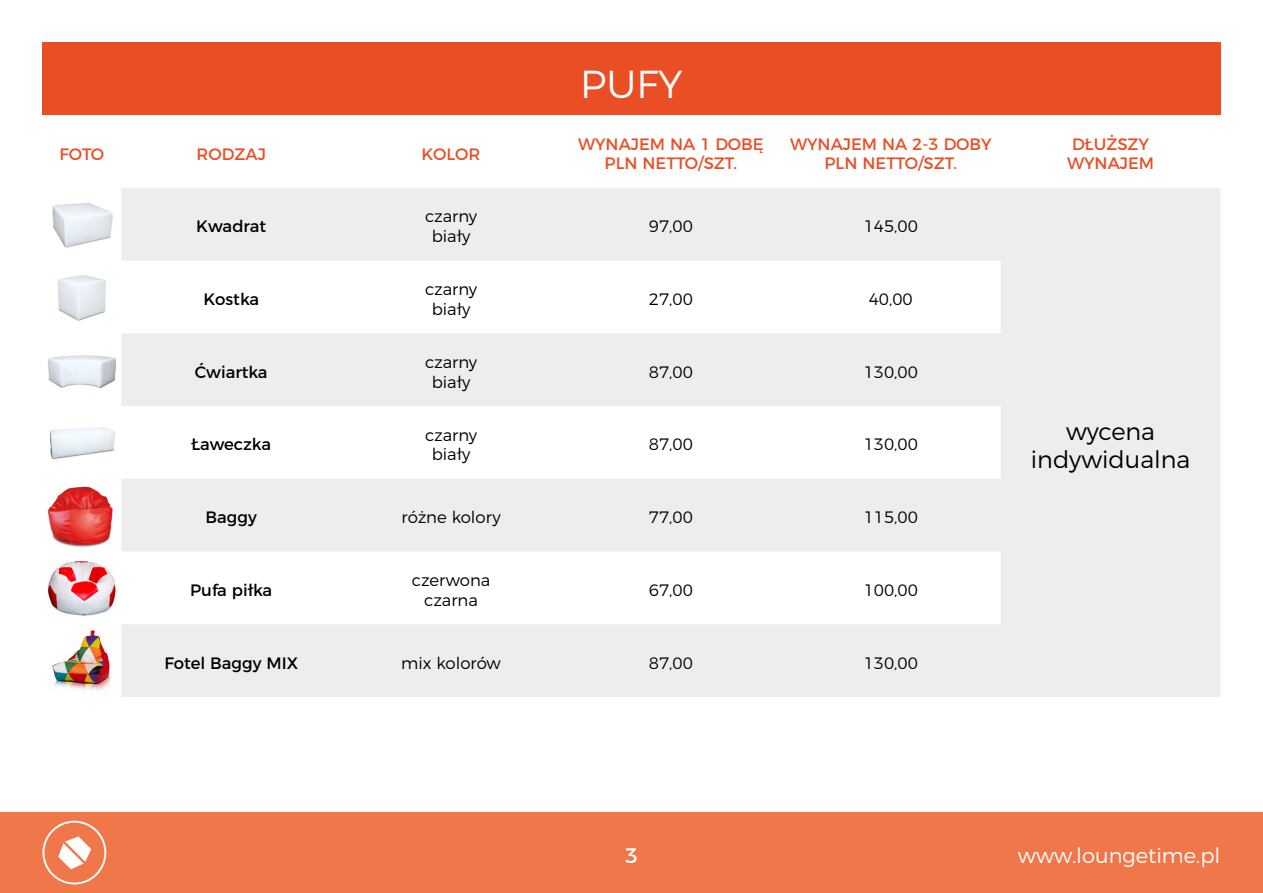
<style>
.page{position:relative;width:1263px;height:893px;background:#fff}
.page>*{position:absolute;margin:0;border:0;box-sizing:border-box;transform-origin:0 0}
.t1{font:300 39px "Montserrat";color:#fff}
.t2{font:300 24px/28.8px "Montserrat";color:#000;text-align:center}
.t3{font:300 21px "Montserrat";color:#fff}
.t4{font:21px "Montserrat";color:#fff}
.t5{font:300 16.5px/19.8px "Montserrat";color:#000;text-align:center}
.t6{font:16.5px/19.8px "Montserrat";color:#e94e24;text-align:center}
.t7{font:16.5px "Montserrat";color:#000}
</style>
<div class="page">
<div style="left:0;top:812px;width:1263px;height:81px;background:#ef774a"></div>
<svg style="left:43px;top:821px;width:63px;height:63px"></svg>
<div style="left:42px;top:43px;width:1178px;height:72px;background:#e94e24"></div>
<svg style="left:121px;top:188px;width:1099px;height:509px;fill:#ededed"></svg>
<img style="left:52px;top:203px;width:61px;height:45px">
<img style="left:58px;top:275px;width:48px;height:46px">
<img style="left:47px;top:355px;width:69px;height:34px">
<img style="left:49px;top:427px;width:67px;height:33px">
<img style="left:47px;top:486px;width:66px;height:61px">
<img style="left:48px;top:560px;width:68px;height:56px">
<img style="left:52px;top:628px;width:59px;height:63px">
<h1 class="t1" style="left:580px;top:53px;width:104px">PUFY</h1>
<p class="t6" style="left:59px;top:142px;width:46px">FOTO</p>
<p class="t6" style="left:196px;top:142px;width:71px">RODZAJ</p>
<p class="t6" style="left:422px;top:142px;width:60px">KOLOR</p>
<p class="t6" style="left:578px;top:133px;width:187px">WYNAJEM NA 1 DOBĘ<br>PLN NETTO/SZT.</p>
<p class="t6" style="left:790px;top:133px;width:203px">WYNAJEM NA 2-3 DOBY<br>PLN NETTO/SZT.</p>
<p class="t6" style="left:1067px;top:133px;width:89px">DŁUŻSZY<br>WYNAJEM</p>
<p class="t7" style="left:196px;top:213px;width:71px">Kwadrat</p>
<p class="t5" style="left:425px;top:205px;width:54px">czarny biały</p>
<p class="t5" style="left:649px;top:215px;width:45px">97,00</p>
<p class="t5" style="left:864px;top:215px;width:56px">145,00</p>
<p class="t7" style="left:203px;top:286px;width:57px">Kostka</p>
<p class="t5" style="left:425px;top:278px;width:54px">czarny biały</p>
<p class="t5" style="left:649px;top:288px;width:45px">27,00</p>
<p class="t5" style="left:869px;top:288px;width:45px">40,00</p>
<p class="t7" style="left:195px;top:359px;width:74px">Ćwiartka</p>
<p class="t5" style="left:425px;top:351px;width:54px">czarny biały</p>
<p class="t5" style="left:649px;top:361px;width:45px">87,00</p>
<p class="t5" style="left:864px;top:361px;width:56px">130,00</p>
<p class="t7" style="left:191px;top:431px;width:81px">Ławeczka</p>
<p class="t5" style="left:425px;top:423px;width:54px">czarny biały</p>
<p class="t5" style="left:649px;top:433px;width:45px">87,00</p>
<p class="t5" style="left:864px;top:433px;width:56px">130,00</p>
<p class="t7" style="left:206px;top:504px;width:53px">Baggy</p>
<p class="t5" style="left:401px;top:506px;width:101px">różne kolory</p>
<p class="t5" style="left:649px;top:506px;width:45px">77,00</p>
<p class="t5" style="left:864px;top:506px;width:56px">115,00</p>
<p class="t7" style="left:190px;top:577px;width:84px">Pufa piłka</p>
<p class="t5" style="left:412px;top:569px;width:80px">czerwona czarna</p>
<p class="t5" style="left:649px;top:579px;width:45px">67,00</p>
<p class="t5" style="left:864px;top:579px;width:56px">100,00</p>
<p class="t7" style="left:164px;top:649px;width:135px">Fotel Baggy MIX</p>
<p class="t5" style="left:401px;top:651px;width:101px">mix kolorów</p>
<p class="t5" style="left:649px;top:651px;width:45px">87,00</p>
<p class="t5" style="left:864px;top:651px;width:56px">130,00</p>
<h2 class="t2" style="left:1031px;top:415px;width:161px">wycena indywidualna</h2>
<p class="t4" style="left:625px;top:838px;width:14px">3</p>
<p class="t3" style="left:1018px;top:839px;width:204px">www.loungetime.pl</p>
</div>
